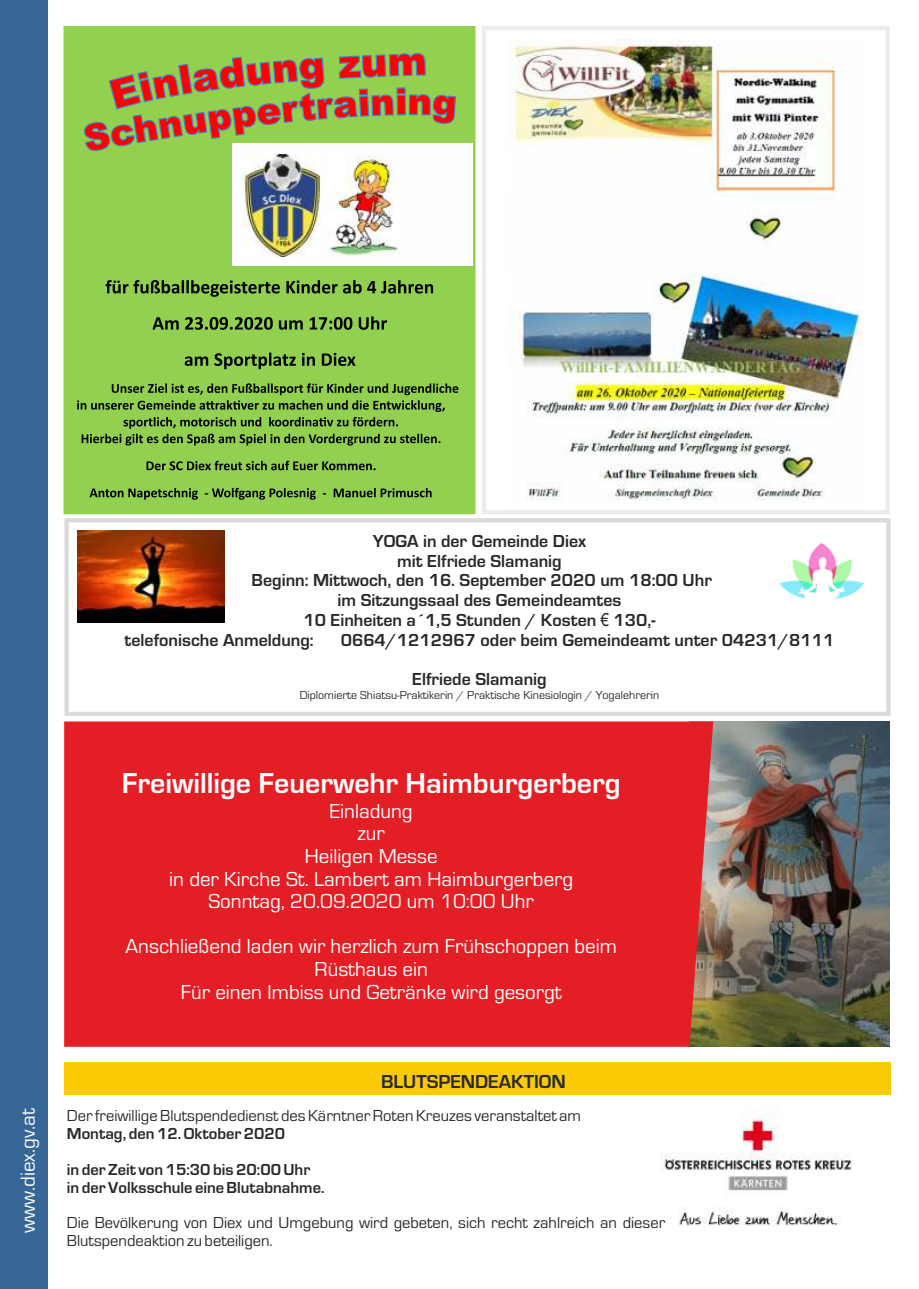
<style>
.page{position:relative;width:919px;height:1289px;background:#fff}
.page>*{position:absolute;margin:0;border:0;box-sizing:border-box;transform-origin:0 0}
.t1{font:700 30px "Eurostile";color:#fefefe}
.t2{font:21px/22.6px "Eurostile";color:#fefefe;text-align:center}
.t3{font:700 19.5px "Eurostile";color:#2b2a29}
.t4{font:700 18px/19.5px "Eurostile";color:#2b2a29;text-align:center}
.t5{font:16.5px/17.7px "Eurostile";color:#2b2a29}
.t6{font:700 16.5px/17.9px "Eurostile";color:#2b2a29}
.t7{font:12px "Eurostile";color:#2b2a29}
.s1{font-family:"Arial Narrow";font-weight:400}
</style>
<div class="page">
<div style="left:481px;top:26px;width:408px;height:488px;border:4px solid #ebecec"></div>
<div style="left:0;top:0;width:48px;height:1288px;background:#366696"></div>
<div style="left:63px;top:26px;width:413px;height:489px;background:#92d050"></div>
<div style="left:232px;top:144px;width:240px;height:122px;background:#fefefe"></div>
<svg style="left:106px;top:280px;width:327px;height:17px;background:#659037"></svg>
<svg style="left:152px;top:316px;width:235px;height:14px;background:#5e8633"></svg>
<svg style="left:185px;top:352px;width:170px;height:17px;background:#669238"></svg>
<svg style="left:77px;top:383px;width:381px;height:62px;background:#75a740"></svg>
<svg style="left:146px;top:461px;width:229px;height:9px;background:#5d8432"></svg>
<svg style="left:90px;top:488px;width:108px;height:11px"></svg>
<svg style="left:205px;top:488px;width:111px;height:11px"></svg>
<svg style="left:333px;top:488px;width:98px;height:9px"></svg>
<svg style="left:83px;top:26px;width:373px;height:126px;background:#a4a552"></svg>
<img style="left:242px;top:155px;width:80px;height:101px">
<img style="left:329px;top:156px;width:71px;height:100px">
<img style="left:713px;top:721px;width:176px;height:325px">
<div style="left:64px;top:721px;width:649px;height:325px;background:#e31e24"></div>
<img style="left:660px;top:1107px;width:192px;height:119px">
<div style="left:65px;top:1061px;width:825px;height:33px;background:#facb04"></div>
<div style="left:64px;top:518px;width:826px;height:198px;border:4px solid #d9dada"></div>
<img style="left:779px;top:542px;width:85px;height:57px">
<img style="left:77px;top:530px;width:147px;height:92px">
<img style="left:509px;top:40px;width:354px;height:460px">
<svg style="left:509px;top:196px;width:237px;height:69px"></svg>
<p class="t4" style="left:251px;top:533px;width:461px">YOGA in der Gemeinde Diex<br>mit Elfriede Slamanig<br>Beginn: Mittwoch, den 16. September 2020 um 18:00 Uhr im Sitzungssaal des Gemeindeamtes</p>
<p class="t4" style="left:303px;top:612px;width:353px">10 Einheiten a´1,5 Stunden / Kosten <span class="s1">€</span> 130,-</p>
<p class="t4" style="left:125px;top:631px;width:191px">telefonische Anmeldung:</p>
<p class="t4" style="left:341px;top:631px;width:495px">0664/1212967 oder beim Gemeindeamt unter 04231/8111</p>
<p class="t4" style="left:412px;top:670px;width:136px">Elfriede Slamanig</p>
<p class="t7" style="left:300px;top:690px;width:361px">Diplomierte Shiatsu-Praktikerin / Praktische Kinesiologin / Yogalehrerin</p>
<h1 class="t1" style="left:122px;top:773px;width:500px">Freiwillige Feuerwehr Haimburgerberg</h1>
<p class="t2" style="left:330px;top:801px;width:84px">Einladung</p>
<p class="t2" style="left:357px;top:824px;width:29px">zur</p>
<p class="t2" style="left:305px;top:846px;width:134px">Heiligen Messe</p>
<p class="t2" style="left:169px;top:869px;width:405px">in der Kirche St. Lambert am Haimburgerberg<br>Sonntag, 20.09.2020 um 10:00 Uhr</p>
<p class="t2" style="left:125px;top:937px;width:493px">Anschließend laden wir herzlich zum Frühschoppen beim<br>Rüsthaus ein</p>
<p class="t2" style="left:181px;top:982px;width:382px">Für einen Imbiss und Getränke wird gesorgt</p>
<p class="t2" style="left:19px;top:1233px;width:126px;rotate:-90deg">www.diex.gv.at</p>
<p class="t3" style="left:381px;top:1074px;width:186px">BLUTSPENDEAKTION</p>
<p class="t5" style="left:67px;top:1108px;width:515px">Der freiwillige Blutspendedienst des Kärntner Roten Kreuzes veranstaltet am</p>
<p class="t6" style="left:67px;top:1126px;width:220px">Montag, den 12. Oktober 2020</p>
<p class="t6" style="left:67px;top:1161px;width:259px">in der Zeit von 15:30 bis 20:00 Uhr in der Volksschule eine Blutabnahme.</p>
<p class="t5" style="left:67px;top:1215px;width:599px">Die Bevölkerung von Diex und Umgebung wird gebeten, sich recht zahlreich an dieser<br>Blutspendeaktion zu beteiligen.</p>
</div>
